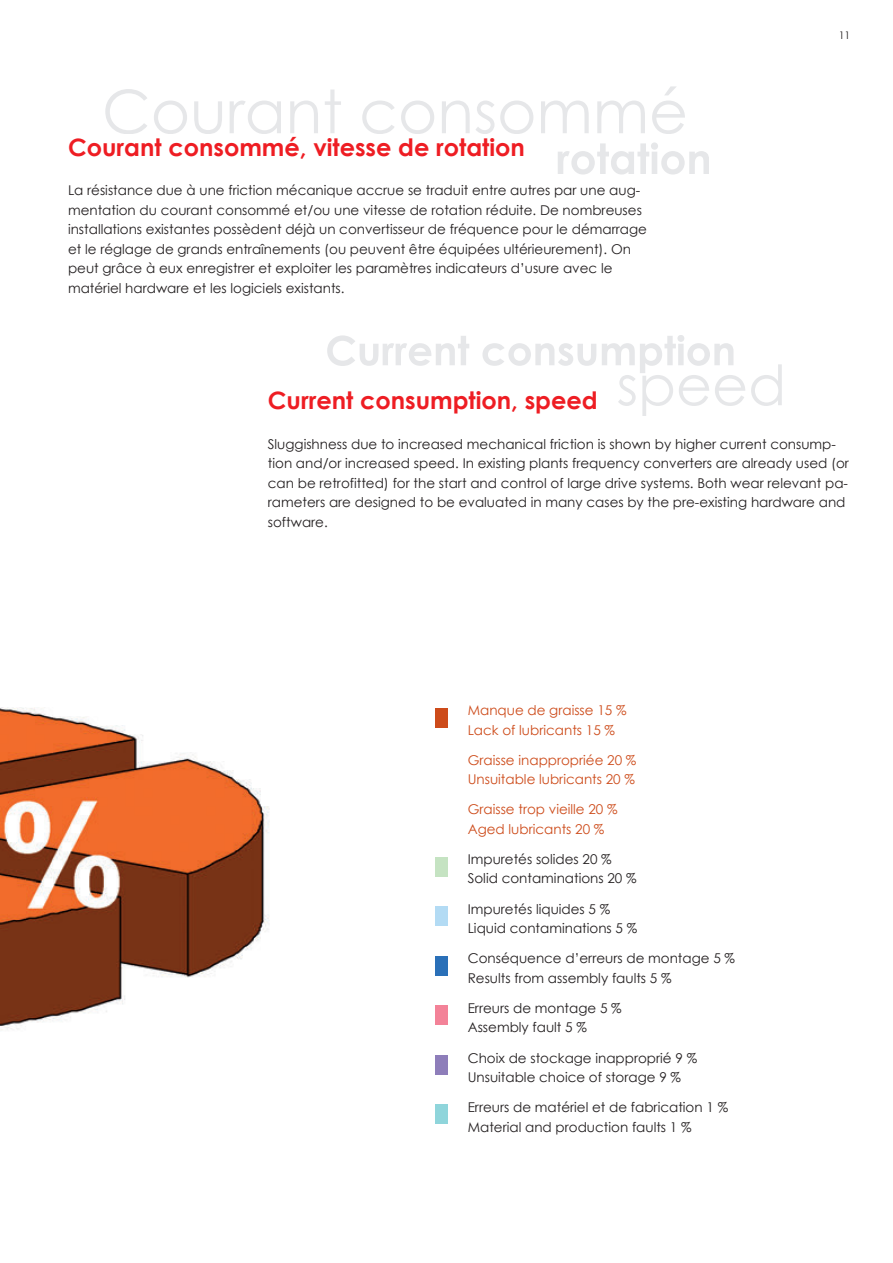
<style>
.page{position:relative;width:893px;height:1263px;background:#fff}
.page>*{position:absolute;margin:0;border:0;box-sizing:border-box;transform-origin:0 0}
.t1{font:700 24px "Century Gothic";color:#ee1d23}
.t2{font:13.5px/19.5px "Century Gothic";color:#231f20}
.t3{font:13.5px/19.5px "Century Gothic";color:#cd4b1a}
.t4{font:10.5px "Century Gothic";color:#231f20}
</style>
<div class="page">
<svg style="left:618px;top:364px;width:164px;height:52px"></svg>
<svg style="left:327px;top:335px;width:246px;height:31px"></svg>
<svg style="left:105px;top:89px;width:329px;height:45px"></svg>
<svg style="left:558px;top:142px;width:151px;height:33px"></svg>
<img style="left:0;top:707px;width:270px;height:323px">
<div style="left:435px;top:708px;width:13px;height:19px;background:#cd4b1a"></div>
<div style="left:435px;top:857px;width:13px;height:19px;background:#c5e3c2"></div>
<div style="left:435px;top:906px;width:13px;height:20px;background:#b3dbf4"></div>
<div style="left:435px;top:956px;width:13px;height:19px;background:#2a70b8"></div>
<div style="left:435px;top:1005px;width:13px;height:20px;background:#f38298"></div>
<div style="left:435px;top:1055px;width:13px;height:19px;background:#8e7eba"></div>
<div style="left:435px;top:1104px;width:13px;height:20px;background:#8fd5db"></div>
<h1 class="t1" style="left:68px;top:132px;width:458px">Courant consommé, vitesse de rotation</h1>
<p class="t2" style="left:68px;top:180px;width:580px">La résistance due à une friction mécanique accrue se traduit entre autres par une aug&shy;mentation du courant consommé et/ou une vitesse de rotation réduite. De nombreuses installations existantes possèdent déjà un convertisseur de fréquence pour le démarrage et le réglage de grands entraînements (ou peuvent être équipées ultérieurement). On peut grâce à eux enregistrer et exploiter les paramètres indicateurs d’usure avec le matériel hardware et les logiciels existants.</p>
<p class="t4" style="left:839px;top:28px;width:13px">11</p>
<h1 class="t1" style="left:268px;top:385px;width:331px">Current consumption, speed</h1>
<p class="t2" style="left:268px;top:433px;width:583px">Sluggishness due to increased mechanical friction is shown by higher current consump&shy;tion and/or increased speed. In existing plants frequency converters are already used (or can be retrofitted) for the start and control of large drive systems. Both wear relevant pa&shy;rameters are designed to be evaluated in many cases by the pre-existing hardware and software.</p>
<p class="t3" style="left:468px;top:700px;width:160px">Manque de graisse 15 %<br>Lack of lubricants 15 %</p>
<p class="t3" style="left:468px;top:750px;width:170px">Graisse inappropriée 20 %<br>Unsuitable lubricants 20 %</p>
<p class="t3" style="left:468px;top:799px;width:151px">Graisse trop vieille 20 %<br>Aged lubricants 20 %</p>
<p class="t2" style="left:468px;top:849px;width:170px">Impuretés solides 20 %<br>Solid contaminations 20 %</p>
<p class="t2" style="left:468px;top:898px;width:171px">Impuretés liquides 5 %<br>Liquid contaminations 5 %</p>
<p class="t2" style="left:468px;top:948px;width:269px">Conséquence d’erreurs de montage 5 %<br>Results from assembly faults 5 %</p>
<p class="t2" style="left:468px;top:998px;width:155px">Erreurs de montage 5 %<br>Assembly fault 5 %</p>
<p class="t2" style="left:468px;top:1047px;width:231px">Choix de stockage inapproprié 9 %<br>Unsuitable choice of storage 9 %</p>
<p class="t2" style="left:468px;top:1097px;width:262px">Erreurs de matériel et de fabrication 1 %<br>Material and production faults 1 %</p>
</div>
